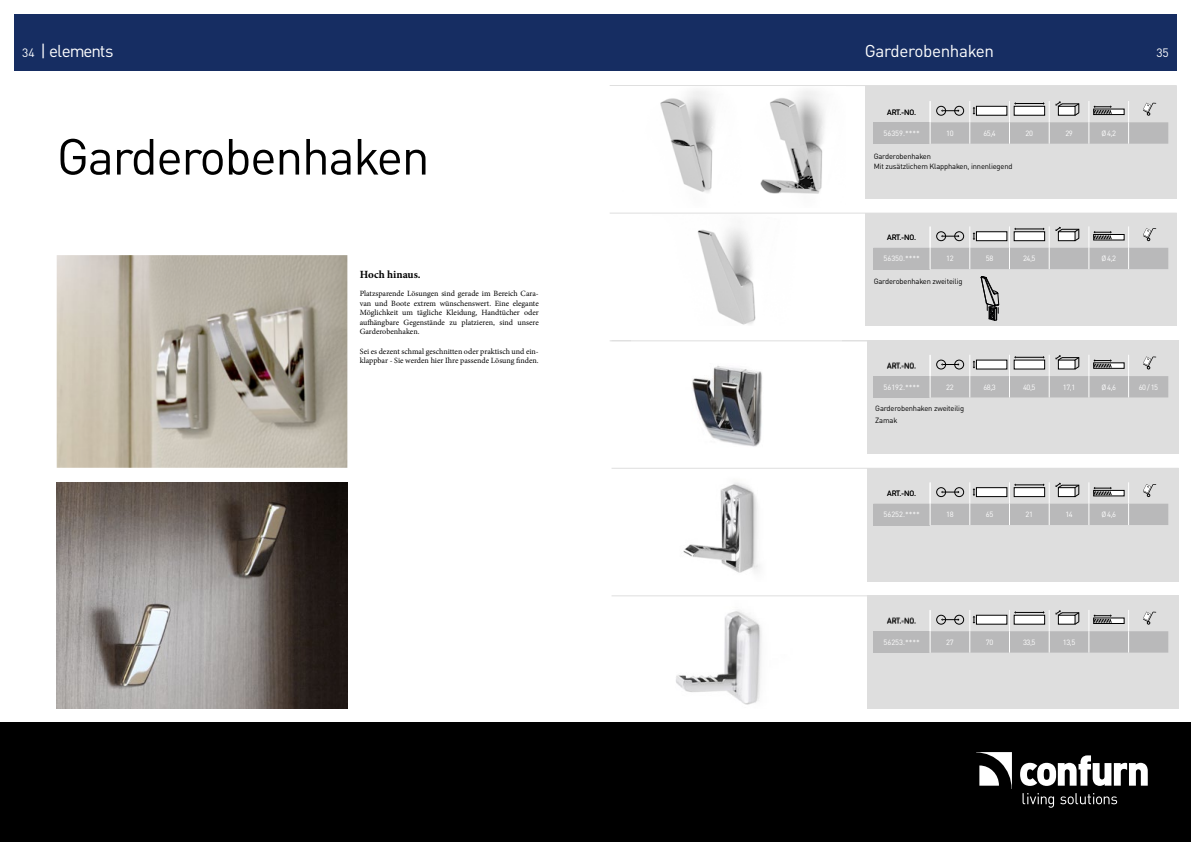
<style>
.page{position:relative;width:1191px;height:842px;background:#fff}
.page>*{position:absolute;margin:0;border:0;box-sizing:border-box;transform-origin:0 0}
.t1{font:50px "DIN Pro";letter-spacing:-.03em;color:#000}
.t2{font:17px "DIN Pro";letter-spacing:-.02em;color:#fff}
.t3{font:17px "DIN Pro";letter-spacing:-.06em;color:#fff}
.t4{font:12px "DIN Pro";color:#fff}
.t5{font:700 11px "Minion Pro";color:#000}
.t6{font:8px/9.6px "Minion Pro";color:#000;text-align:justify}
.t7{font:7.5px/12px "DIN Pro";letter-spacing:-.02em;color:#000}
.t8{font:7.5px "DIN Pro";color:#fff}
.s1{font-size:12px}
</style>
<div class="page">
<div style="left:14px;top:14px;width:1162px;height:57px;background:#162d62"></div>
<div style="left:0;top:722px;width:1191px;height:120px;background:#000"></div>
<svg style="left:976px;top:752px;width:36px;height:37px"></svg>
<svg style="left:1020px;top:755px;width:127px;height:31px"></svg>
<svg style="left:1022px;top:793px;width:32px;height:15px"></svg>
<svg style="left:1060px;top:793px;width:57px;height:11px"></svg>
<img style="left:57px;top:482px;width:290px;height:226px">
<img style="left:57px;top:255px;width:290px;height:213px">
<img style="left:683px;top:482px;width:77px;height:91px">
<img style="left:639px;top:596px;width:185px;height:109px">
<div style="left:866px;top:468px;width:312px;height:113px;background:#dedede"></div>
<hr style="left:611px;top:468px;width:567px;height:1px;background:#dedede">
<div style="left:866px;top:595px;width:312px;height:114px;background:#dedede"></div>
<hr style="left:611px;top:595px;width:567px;height:1px;background:#dedede">
<img style="left:631px;top:341px;width:210px;height:106px">
<div style="left:866px;top:340px;width:312px;height:114px;background:#dedede"></div>
<hr style="left:609px;top:340px;width:567px;height:1px;background:#dedede">
<svg style="left:873px;top:355px;width:295px;height:43px"></svg>
<svg style="left:873px;top:482px;width:295px;height:43px"></svg>
<svg style="left:873px;top:610px;width:295px;height:43px"></svg>
<hr style="left:609px;top:85px;width:567px;height:1px;background:#dedede">
<div style="left:865px;top:86px;width:311px;height:112px;background:#dedede"></div>
<img style="left:660px;top:90px;width:55px;height:103px">
<hr style="left:609px;top:213px;width:567px;height:1px;background:#dedede">
<div style="left:865px;top:213px;width:311px;height:113px;background:#dedede"></div>
<img style="left:697px;top:227px;width:59px;height:98px">
<svg style="left:873px;top:226px;width:295px;height:43px"></svg>
<svg style="left:873px;top:101px;width:295px;height:43px"></svg>
<svg style="left:981px;top:276px;width:18px;height:45px"></svg>
<img style="left:760px;top:90px;width:65px;height:104px">
<h2 class="t3" style="left:22px;top:38px;width:93px"><span class="s1">34</span> | elements</h2>
<h3 class="t4" style="left:1156px;top:43px;width:14px">35</h3>
<h2 class="t2" style="left:865px;top:38px;width:131px">Garderobenhaken</h2>
<h1 class="t1" style="left:57px;top:118px;width:374px">Garderobenhaken</h1>
<h3 class="t5" style="left:360px;top:267px;width:62px">Hoch hinaus.</h3>
<p class="t6" style="left:360px;top:289px;width:180px">Platzsparende Lösungen sind gerade im Bereich Cara&shy;van und Boote extrem wünschenswert. Eine elegante Möglichkeit um tägliche Kleidung, Handtücher oder aufhängbare Gegenstände zu platzieren, sind unsere Garderobenhaken.</p>
<p class="t6" style="left:360px;top:346px;width:180px">Sei es dezent schmal geschnitten oder praktisch und ein&shy;klappbar - Sie werden hier Ihre passende Lösung finden.</p>
<p class="t7" style="left:887px;top:106px;width:30px">ART.-NO.</p>
<p class="t8" style="left:891px;top:127px;width:13px">359</p>
<p class="t8" style="left:883px;top:128px;width:38px">56120.****</p>
<p class="t8" style="left:946px;top:127px;width:9px">10</p>
<p class="t8" style="left:983px;top:127px;width:14px">65,4</p>
<p class="t8" style="left:1025px;top:127px;width:9px">20</p>
<p class="t8" style="left:1065px;top:127px;width:9px">29</p>
<p class="t8" style="left:1101px;top:127px;width:16px">Ø 4,2</p>
<p class="t7" style="left:873px;top:151px;width:140px;line-height:10px">Garderobenhaken<br>Mit zusätzlichem Klapphaken, innenliegend</p>
<p class="t7" style="left:887px;top:231px;width:30px">ART.-NO.</p>
<p class="t8" style="left:891px;top:253px;width:9px">35</p>
<p class="t8" style="left:883px;top:253px;width:38px">56120.****</p>
<p class="t8" style="left:946px;top:253px;width:9px">12</p>
<p class="t8" style="left:986px;top:253px;width:9px">58</p>
<p class="t8" style="left:1023px;top:253px;width:14px">24,5</p>
<p class="t8" style="left:1101px;top:253px;width:16px">Ø 4,2</p>
<p class="t7" style="left:873px;top:274px;width:90px">Garderobenhaken zweiteilig</p>
<p class="t7" style="left:887px;top:359px;width:30px">ART.-NO.</p>
<p class="t8" style="left:895px;top:381px;width:9px">92</p>
<p class="t8" style="left:883px;top:381px;width:38px">56120.****</p>
<p class="t8" style="left:946px;top:381px;width:9px">22</p>
<p class="t8" style="left:983px;top:381px;width:14px">68,3</p>
<p class="t8" style="left:1023px;top:381px;width:14px">40,5</p>
<p class="t8" style="left:1062px;top:381px;width:14px">17,1</p>
<p class="t8" style="left:1101px;top:381px;width:16px">Ø 4,6</p>
<p class="t8" style="left:1138px;top:381px;width:21px">60 / 15</p>
<p class="t7" style="left:875px;top:402px;width:90px">Garderobenhaken zweiteilig<br>Zamak</p>
<p class="t7" style="left:887px;top:487px;width:30px">ART.-NO.</p>
<p class="t8" style="left:891px;top:509px;width:13px">252</p>
<p class="t8" style="left:883px;top:509px;width:38px">56120.****</p>
<p class="t8" style="left:946px;top:509px;width:9px">18</p>
<p class="t8" style="left:986px;top:509px;width:9px">65</p>
<p class="t8" style="left:1025px;top:509px;width:9px">21</p>
<p class="t8" style="left:1065px;top:509px;width:9px">14</p>
<p class="t8" style="left:1101px;top:509px;width:16px">Ø 4,6</p>
<p class="t7" style="left:887px;top:614px;width:30px">ART.-NO.</p>
<p class="t8" style="left:891px;top:636px;width:13px">253</p>
<p class="t8" style="left:883px;top:637px;width:38px">56120.****</p>
<p class="t8" style="left:946px;top:636px;width:9px">27</p>
<p class="t8" style="left:986px;top:636px;width:9px">70</p>
<p class="t8" style="left:1023px;top:636px;width:14px">33,5</p>
<p class="t8" style="left:1062px;top:636px;width:14px">13,5</p>
</div>
